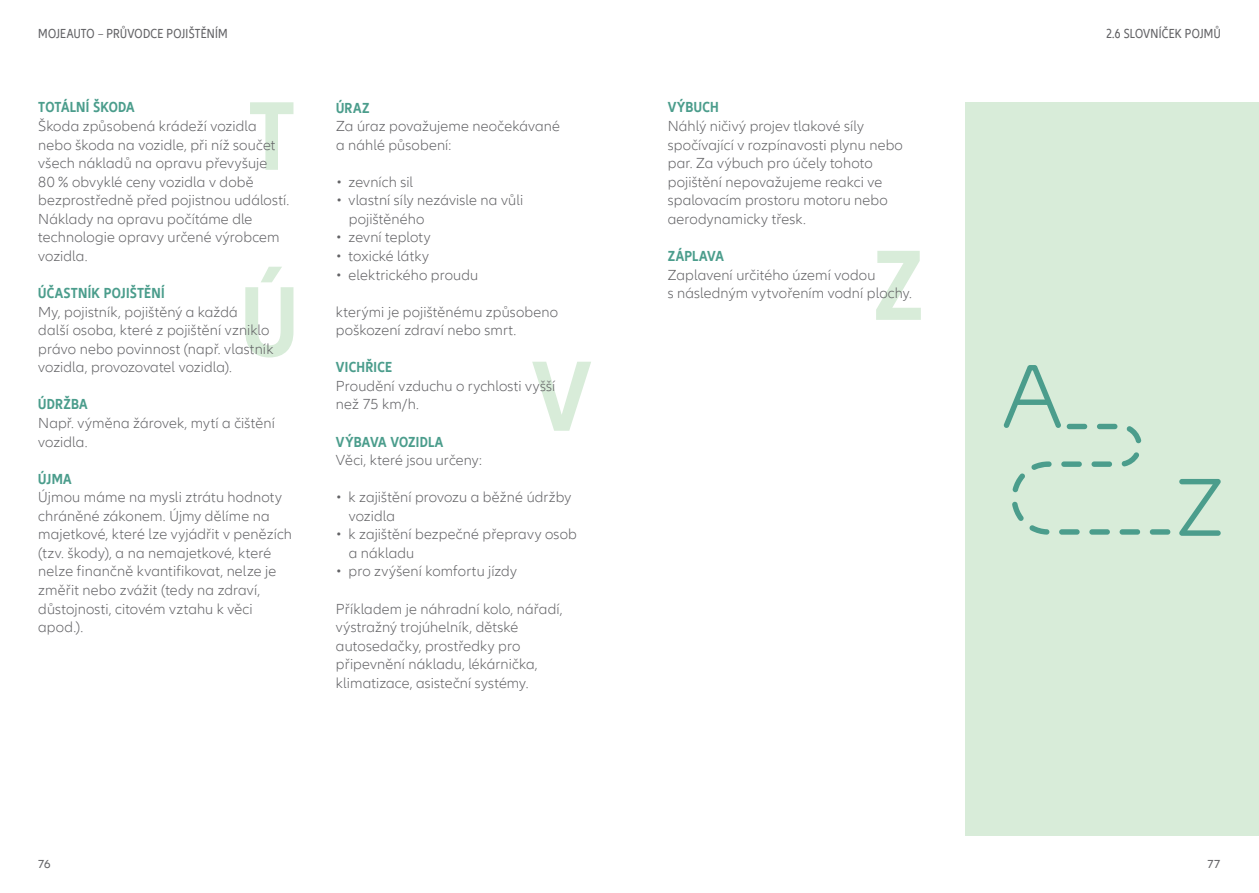
<style>
.page{position:relative;width:1259px;height:893px;background:#fff}
.page>*{position:absolute;margin:0;border:0;box-sizing:border-box;transform-origin:0 0}
.t1{font:300 15px/18.6px "Allianz Neo";letter-spacing:.01em;color:#636366}
.t2{font:700 condensed 15px "Allianz Neo";letter-spacing:.02em;color:#4b9d8c}
.t3{font:condensed 13.5px "Allianz Neo";letter-spacing:.02em;color:#636366}
.t4{font:12px "Allianz Neo";color:#636366}
</style>
<div class="page">
<svg style="left:245px;top:267px;width:48px;height:90px"></svg>
<svg style="left:250px;top:102px;width:43px;height:68px"></svg>
<div style="left:965px;top:102px;width:294px;height:734px;background:#d8ecd9"></div>
<svg style="left:1003px;top:365px;width:167px;height:170px"></svg>
<div style="left:1015px;top:399px;width:34px;height:6px;background:#4b9d8c;border-radius:3px"></div>
<svg style="left:1179px;top:479px;width:41px;height:57px"></svg>
<svg style="left:532px;top:362px;width:59px;height:69px"></svg>
<svg style="left:876px;top:251px;width:45px;height:69px"></svg>
<p class="t3" style="left:38px;top:26px;width:191px">MOJEAUTO – PRŮVODCE POJIŠTĚNÍM</p>
<p class="t3" style="left:1106px;top:26px;width:116px">2.6 SLOVNÍČEK POJMŮ</p>
<p class="t2" style="left:38px;top:99px;width:98px">TOTÁLNÍ ŠKODA</p>
<p class="t1" style="left:38px;top:117px;width:252px">Škoda způsobená krádeží vozidla nebo škoda na vozidle, při níž součet všech nákladů na opravu převyšuje<br>80 % obvyklé ceny vozidla v době bezprostředně před pojistnou událostí.<br>Náklady na opravu počítáme dle technologie opravy určené výrobcem vozidla.</p>
<p class="t2" style="left:38px;top:284px;width:128px">ÚČASTNÍK POJIŠTĚNÍ</p>
<p class="t1" style="left:38px;top:303px;width:237px">My, pojistník, pojištěný a každá<br>další osoba, které z pojištění vzniklo právo nebo povinnost (např. vlastník vozidla, provozovatel vozidla).</p>
<p class="t2" style="left:38px;top:396px;width:51px">ÚDRŽBA</p>
<p class="t1" style="left:38px;top:414px;width:238px">Např. výměna žárovek, mytí a čištění vozidla.</p>
<p class="t2" style="left:38px;top:470px;width:35px">ÚJMA</p>
<p class="t1" style="left:38px;top:488px;width:255px">Újmou máme na mysli ztrátu hodnoty chráněné zákonem. Újmy dělíme na majetkové, které lze vyjádřit v penězích (tzv. škody), a na nemajetkové, které nelze finančně kvantifikovat, nelze je změřit nebo zvážit (tedy na zdraví, důstojnosti, citovém vztahu k věci apod.).</p>
<p class="t2" style="left:336px;top:99px;width:35px">ÚRAZ</p>
<p class="t1" style="left:336px;top:117px;width:225px">Za úraz považujeme neočekávané a náhlé působení:</p>
<p class="t1" style="left:336px;top:173px;width:79px">• zevních sil</p>
<p class="t1" style="left:349px;top:191px;width:176px;text-indent:-13px">• vlastní síly nezávisle na vůli pojištěného</p>
<p class="t1" style="left:336px;top:229px;width:96px">• zevní teploty</p>
<p class="t1" style="left:336px;top:247px;width:94px">• toxické látky</p>
<p class="t1" style="left:336px;top:266px;width:144px">• elektrického proudu</p>
<p class="t1" style="left:336px;top:303px;width:224px">kterými je pojištěnému způsobeno poškození zdraví nebo smrt.</p>
<p class="t2" style="left:336px;top:359px;width:58px">VICHŘICE</p>
<p class="t1" style="left:336px;top:377px;width:221px">Proudění vzduchu o rychlosti vyšší než 75 km/h.</p>
<p class="t2" style="left:336px;top:433px;width:109px">VÝBAVA VOZIDLA</p>
<p class="t1" style="left:336px;top:451px;width:147px">Věci, které jsou určeny:</p>
<p class="t1" style="left:349px;top:488px;width:224px;text-indent:-13px">• k zajištění provozu a běžné údržby vozidla</p>
<p class="t1" style="left:349px;top:525px;width:230px;text-indent:-13px">• k zajištění bezpečné přepravy osob a nákladu</p>
<p class="t1" style="left:336px;top:563px;width:182px">• pro zvýšení komfortu jízdy</p>
<p class="t1" style="left:336px;top:600px;width:228px">Příkladem je náhradní kolo, nářadí, výstražný trojúhelník, dětské autosedačky, prostředky pro připevnění nákladu, lékárnička, klimatizace, asisteční systémy.</p>
<p class="t2" style="left:668px;top:99px;width:52px">VÝBUCH</p>
<p class="t1" style="left:668px;top:117px;width:237px">Náhlý ničivý projev tlakové síly spočívající v rozpínavosti plynu nebo par. Za výbuch pro účely tohoto pojištění nepovažujeme reakci ve spalovacím prostoru motoru nebo aerodynamicky třesk.</p>
<p class="t2" style="left:668px;top:247px;width:58px">ZÁPLAVA</p>
<p class="t1" style="left:668px;top:266px;width:246px">Zaplavení určitého území vodou<br>s následným vytvořením vodní plochy.</p>
<p class="t4" style="left:38px;top:857px;width:14px">76</p>
<p class="t4" style="left:1207px;top:857px;width:15px">77</p>
</div>
